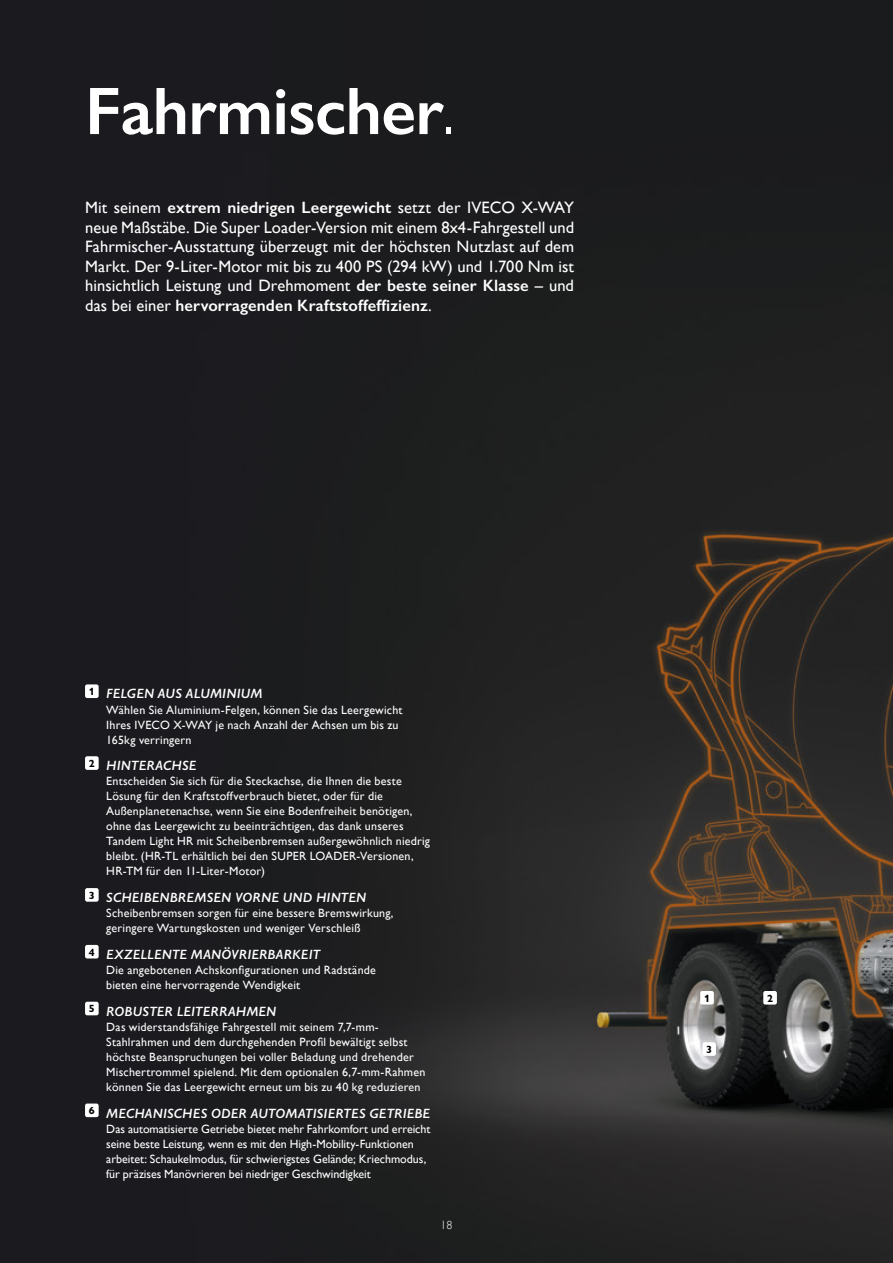
<style>
.page{position:relative;width:893px;height:1263px;background:#fff}
.page>*{position:absolute;margin:0;border:0;box-sizing:border-box;transform-origin:0 0}
.t1{font:600 67.5px "Gill Sans";letter-spacing:-.01em;color:#fff}
.t2{font:16.5px/19.5px "Gill Sans";letter-spacing:.005em;color:#fff;text-align:justify}
.t3{font:italic 600 13.5px "Gill Sans";letter-spacing:.01em;color:#fff}
.t4{font:12px/15px "Gill Sans";letter-spacing:.015em;color:#fff}
.t5{font:300 12px "Gill Sans";color:#fff}
.t6{font:700 10.5px "Gill Sans Nova";color:#000}
.s1{font-weight:300}
.s2{font-weight:600}
</style>
<div class="page">
<img style="left:0;top:0;width:893px;height:1263px">
<div style="left:85px;top:684px;width:14px;height:14px;background:#fff;border-radius:2px"></div>
<div style="left:85px;top:756px;width:14px;height:14px;background:#fff;border-radius:2px"></div>
<div style="left:85px;top:888px;width:14px;height:14px;background:#fff;border-radius:2px"></div>
<div style="left:85px;top:945px;width:14px;height:13px;background:#fff;border-radius:2px"></div>
<div style="left:85px;top:1002px;width:14px;height:13px;background:#fff;border-radius:2px"></div>
<div style="left:85px;top:1103px;width:14px;height:14px;background:#fff;border-radius:2px"></div>
<div style="left:700px;top:991px;width:14px;height:13px;background:#fff;border-radius:2px"></div>
<div style="left:763px;top:991px;width:14px;height:13px;background:#fff;border-radius:2px"></div>
<div style="left:702px;top:1042px;width:14px;height:14px;background:#fff;border-radius:2px"></div>
<h1 class="t1" style="left:85px;top:70px;width:371px">Fahrmischer<span class="s1">.</span></h1>
<p class="t2" style="left:85px;top:198px;width:491px">Mit seinem <span class="s2">extrem niedrigen Leergewicht</span> setzt der IVECO X-WAY neue Maßstäbe. Die Super Loader-Version mit einem 8x4-Fahrgestell und Fahrmischer-Ausstattung überzeugt mit der höchsten Nutzlast auf dem Markt. Der 9-Liter-Motor mit bis zu 400 PS (294 kW) und 1.700 Nm ist hinsichtlich Leistung und Drehmoment <span class="s2">der beste seiner Klasse</span> – und das bei einer <span class="s2">hervorragenden Kraftstoffeffizienz</span>.</p>
<p class="t3" style="left:89px;top:686px;width:175px"><sup>1</sup> FELGEN AUS ALUMINIUM</p>
<p class="t4" style="left:106px;top:702px;width:298px">Wählen Sie Aluminium-Felgen, können Sie das Leergewicht<br>Ihres IVECO X-WAY je nach Anzahl der Achsen um bis zu<br>165kg verringern</p>
<p class="t3" style="left:89px;top:757px;width:109px"><sup>2</sup> HINTERACHSE</p>
<p class="t4" style="left:106px;top:774px;width:325px">Entscheiden Sie sich für die Steckachse, die Ihnen die beste Lösung für den Kraftstoffverbrauch bietet, oder für die Außenplanetenachse, wenn Sie eine Bodenfreiheit benötigen, ohne das Leergewicht zu beeinträchtigen, das dank unseres Tandem Light HR mit Scheibenbremsen außergewöhnlich niedrig bleibt. (HR-TL erhältlich bei den SUPER LOADER-Versionen, HR-TM für den 11-Liter-Motor)</p>
<p class="t3" style="left:89px;top:889px;width:279px"><sup>3</sup> SCHEIBENBREMSEN VORNE UND HINTEN</p>
<p class="t4" style="left:106px;top:905px;width:289px">Scheibenbremsen sorgen für eine bessere Bremswirkung, geringere Wartungskosten und weniger Verschleiß</p>
<p class="t3" style="left:89px;top:946px;width:233px"><sup>4</sup> EXZELLENTE MANÖVRIERBARKEIT</p>
<p class="t4" style="left:106px;top:962px;width:271px">Die angebotenen Achskonfigurationen und Radstände bieten eine hervorragende Wendigkeit</p>
<p class="t3" style="left:89px;top:1003px;width:189px"><sup>5</sup> ROBUSTER LEITERRAHMEN</p>
<p class="t4" style="left:106px;top:1019px;width:321px">Das widerstandsfähige Fahrgestell mit seinem 7,7-mm-Stahlrahmen und dem durchgehenden Profil bewältigt selbst höchste Beanspruchungen bei voller Beladung und drehender Mischertrommel spielend. Mit dem optionalen 6,7-mm-Rahmen können Sie das Leergewicht erneut um bis zu 40 kg reduzieren</p>
<p class="t3" style="left:89px;top:1105px;width:343px"><sup>6</sup> MECHANISCHES ODER AUTOMATISIERTES GETRIEBE</p>
<p class="t4" style="left:106px;top:1121px;width:326px">Das automatisierte Getriebe bietet mehr Fahrkomfort und erreicht seine beste Leistung, wenn es mit den High-Mobility-Funktionen arbeitet: Schaukelmodus, für schwierigstes Gelände; Kriechmodus, für präzises Manövrieren bei niedriger Geschwindigkeit</p>
<p class="t5" style="left:440px;top:1215px;width:13px">18</p>
<p class="t6" style="left:704px;top:991px;width:7px">1</p>
<p class="t6" style="left:767px;top:991px;width:7px">2</p>
<p class="t6" style="left:706px;top:1043px;width:7px">3</p>
</div>
